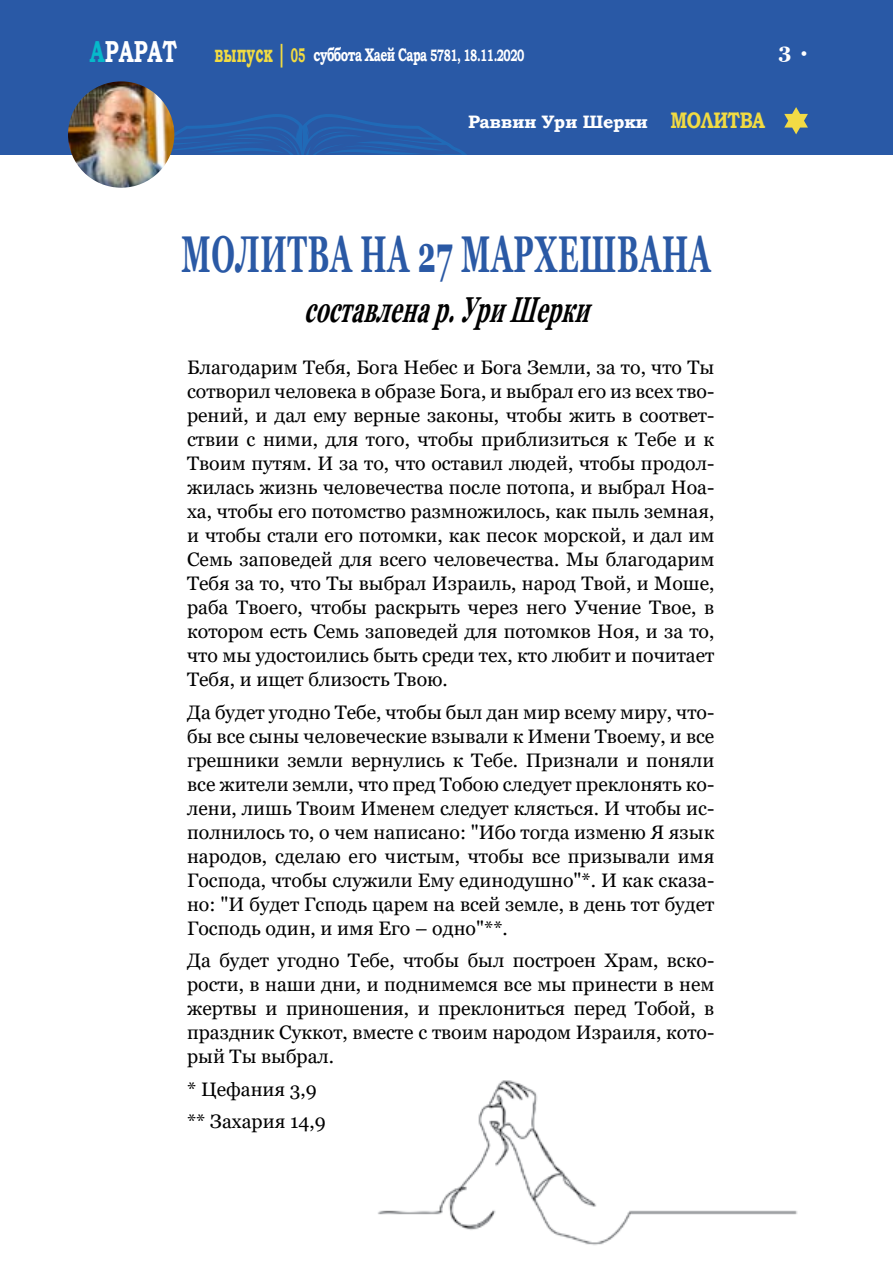
<style>
.page{position:relative;width:893px;height:1263px;background:#fff}
.page>*{position:absolute;margin:0;border:0;box-sizing:border-box;transform-origin:0 0}
.t1{font:700 51.75px "Georgia";letter-spacing:.025em;color:#2a59a5;scale:.55 1}
.t2{font:italic 700 36px "Georgia";color:#000;scale:.55 1}
.t3{font:700 30.3px "Bookman Old Style";color:#fff;scale:.69 1}
.t4{font:700 25.2px "Bookman Old Style";color:#f1db42;scale:.56 1}
.t5{font:700 22.5px "Bookman Old Style";letter-spacing:-.025em;color:#f1db42;scale:.8 1}
.t6{font:700 21px "Georgia";color:#fff}
.t7{font:19.5px/24px "Georgia";color:#000;text-align:justify}
.t8{font:700 18.15px "Bookman Old Style";letter-spacing:-.05em;color:#fff;scale:.67 1}
.t9{font:700 18px "Bookman Old Style";letter-spacing:-.025em;color:#fff}
.t10{font:700 15px "Georgia";color:#fff}
.s1{color:#07b9ca}
.s2{font-size:19.8px;color:#f1db42}
.s3{font-size:16.5px}
</style>
<div class="page">
<div style="left:0;top:0;width:893px;height:155px;background:#2959a6"></div>
<svg style="left:170px;top:114px;width:297px;height:42px"></svg>
<img style="left:68px;top:81px;width:106px;height:107px;border-radius:53px">
<svg style="left:784px;top:107px;width:24px;height:27px"></svg>
<img style="left:378px;top:1080px;width:420px;height:165px">
<h3 class="t3" style="left:90px;top:30px;width:128px"><span class="s1">А</span>РАРАТ</h3>
<p class="t4" style="left:215px;top:35px;width:129px">выпуск |</p>
<p class="t8" style="left:291px;top:42px;width:350px"><span class="s2">05</span> суббота Хаей Сара <span class="s3">5781, 18.11.2020</span></p>
<p class="t9" style="left:468px;top:109px;width:181px">Раввин Ури Шерки</p>
<p class="t6" style="left:778px;top:37px;width:15px">3</p>
<p class="t10" style="left:801px;top:43px;width:8px">•</p>
<p class="t5" style="left:670px;top:104px;width:120px">МОЛИТВА</p>
<h1 class="t1" style="left:182px;top:220px;width:963px">МОЛИТВА НА 27 МАРХЕШВАНА</h1>
<h2 class="t2" style="left:509px;top:286px;width:168px">Шерки</h2>
<h2 class="t2" style="left:460px;top:286px;width:102px">Ури</h2>
<h2 class="t2" style="left:304px;top:286px;width:250px">составлена</h2>
<h2 class="t2" style="left:434px;top:286px;width:61px">.р</h2>
<p class="t7" style="left:187px;top:356px;width:529px">Благодарим Тебя, Бога Небес и Бога Земли, за то, что Ты</p>
<p class="t7" style="left:187px;top:380px;width:529px">сотворил человека в образе Бога и, выбрал его из всех тво-</p>
<p class="t7" style="left:187px;top:404px;width:529px">рений и, дал ему верные законы, чтобы жить в соответ-</p>
<p class="t7" style="left:187px;top:428px;width:529px">ствии с ними, для того, чтобы приблизиться к Тебе и к</p>
<p class="t7" style="left:187px;top:452px;width:529px">Твоим путям И. за то, что оставил людей, чтобы продол-</p>
<p class="t7" style="left:187px;top:476px;width:529px">жилась жизнь человечества после потопа и, выбрал Ноа-</p>
<p class="t7" style="left:187px;top:500px;width:529px">ха, чтобы его потомство размножилось, как пыль земная,</p>
<p class="t7" style="left:187px;top:524px;width:529px">и чтобы стали его потомки, как песок морской и, дал им Семь заповедей для всего человечества. Мы благодарим Тебя за то, что Ты выбрал Израиль, народ Твой и, Моше, раба Твоего, чтобы раскрыть через него Учение Твое в, котором есть Семь заповедей для потомков Ноя и, за то, что мы удостоились быть среди тех, кто любит и почитает Тебя и, ищет близость Твою.</p>
<p class="t7" style="left:187px;top:724px;width:529px">бы все сыны человеческие взывали к Имени Твоему и, все</p>
<p class="t7" style="left:187px;top:700px;width:529px">Да будет угодно Тебе, чтобы был дан мир всему миру, что-</p>
<p class="t7" style="left:187px;top:748px;width:529px">грешники земли вернулись к Тебе. Признали и поняли</p>
<p class="t7" style="left:187px;top:772px;width:529px">все жители земли, что пред Тобою следует преклонять ко-</p>
<p class="t7" style="left:187px;top:796px;width:529px">лени, лишь Твоим Именем следует клясться И. чтобы ис-</p>
<p class="t7" style="left:187px;top:820px;width:529px">полнилось то о, чем написано ": Ибо тогда изменю Я язык</p>
<p class="t7" style="left:187px;top:844px;width:529px">народов, сделаю его чистым, чтобы все призывали имя</p>
<p class="t7" style="left:187px;top:892px;width:529px">но ": И будет Гсподь царем на всей земле в, день тот будет</p>
<p class="t7" style="left:187px;top:868px;width:529px">Господа, чтобы служили Ему единодушно"* И. как сказа-</p>
<p class="t7" style="left:187px;top:916px;width:322px">Господь один и, имя Его – одно .**"</p>
<p class="t7" style="left:187px;top:949px;width:529px">Да будет угодно Тебе, чтобы был построен Храм, вско-</p>
<p class="t7" style="left:187px;top:997px;width:529px">жертвы и приношения и, преклониться перед Тобой в,</p>
<p class="t7" style="left:187px;top:1045px;width:149px">рый Ты выбрал.</p>
<p class="t7" style="left:187px;top:973px;width:529px">рости в, наши дни и, поднимемся все мы принести в нем</p>
<p class="t7" style="left:187px;top:1021px;width:529px">праздник Суккот, вместе с твоим народом Израиля, кото-</p>
<p class="t7" style="left:187px;top:1073px;width:140px;line-height:32.5px">* Цефания 3,9 ** Захария 14,9</p>
</div>
